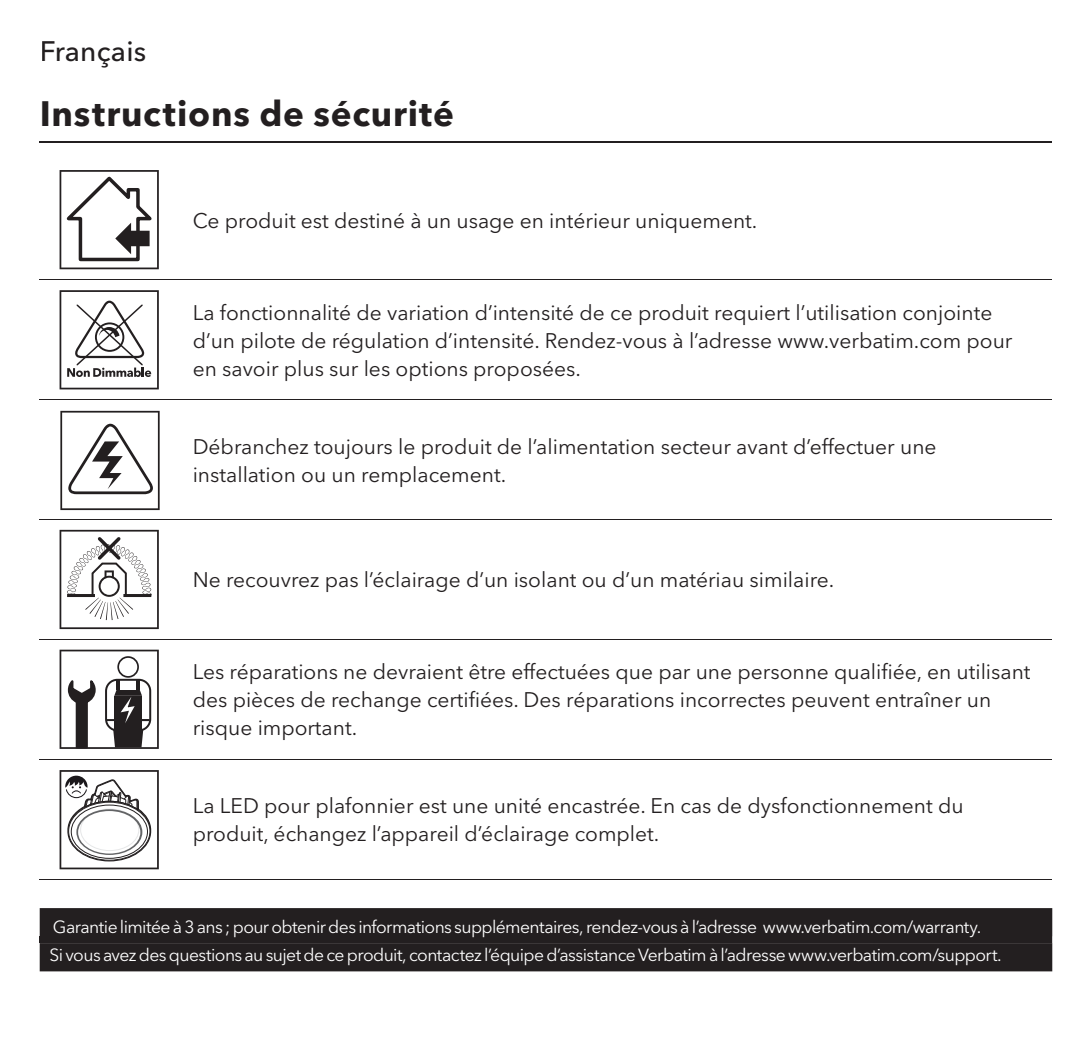
<style>
.page{position:relative;width:1092px;height:1042px;background:#fff}
.page>*{position:absolute;margin:0;border:0;box-sizing:border-box;transform-origin:0 0}
.t1{font:700 35px "Avenir Next LT Pro";letter-spacing:.02em;color:#231f20}
.t2{font:500 28px "Avenir Next LT Pro";letter-spacing:.01em;color:#231f20}
.t3{font:21px/28px "Avenir Next LT Pro";color:#231f20}
.t4{font:17.5px/28px "Avenir Next LT Pro";letter-spacing:-.035em;color:#fff}
</style>
<div class="page">
<hr style="left:40px;top:141px;width:1012px;height:2px;background:#231f20">
<div style="left:40px;top:908px;width:1012px;height:63px;background:#231f20"></div>
<div style="left:40px;top:936px;width:1012px;height:7px;background:#231f20"></div>
<hr style="left:40px;top:279px;width:1012px;height:1px;background:#231f20">
<hr style="left:40px;top:399px;width:1012px;height:1px;background:#231f20">
<hr style="left:40px;top:519px;width:1012px;height:1px;background:#231f20">
<hr style="left:40px;top:639px;width:1012px;height:1px;background:#231f20">
<hr style="left:40px;top:759px;width:1012px;height:1px;background:#231f20">
<hr style="left:40px;top:878px;width:1012px;height:1px;background:#231f20">
<svg style="left:60px;top:170px;width:99px;height:99px"></svg>
<svg style="left:60px;top:290px;width:99px;height:99px"></svg>
<svg style="left:60px;top:530px;width:99px;height:99px"></svg>
<svg style="left:60px;top:650px;width:99px;height:99px"></svg>
<svg style="left:60px;top:411px;width:100px;height:99px"></svg>
<svg style="left:60px;top:770px;width:99px;height:99px"></svg>
<h2 class="t2" style="left:40px;top:40px;width:108px">Français</h2>
<h1 class="t1" style="left:40px;top:97px;width:415px">Instructions de sécurité</h1>
<p class="t3" style="left:193px;top:208px;width:566px">Ce produit est destiné à un usage en intérieur uniquement.</p>
<p class="t3" style="left:193px;top:300px;width:821px">La fonctionnalité de variation d’intensité de ce produit requiert l’utilisation conjointe d’un pilote de régulation d’intensité. Rendez-vous à l’adresse www.verbatim.com pour en savoir plus sur les options proposées.</p>
<p class="t3" style="left:193px;top:434px;width:745px">Débranchez toujours le produit de l’alimentation secteur avant d’effectuer une installation ou un remplacement.</p>
<p class="t3" style="left:193px;top:568px;width:643px">Ne recouvrez pas l’éclairage d’un isolant ou d’un matériau similaire.</p>
<p class="t3" style="left:193px;top:660px;width:839px">Les réparations ne devraient être effectuées que par une personne qualifiée, en utilisant des pièces de rechange certifiées. Des réparations incorrectes peuvent entraîner un risque important.</p>
<p class="t3" style="left:193px;top:793px;width:772px">La LED pour plafonnier est une unité encastrée. En cas de dysfonctionnement du produit, échangez l’appareil d’éclairage complet.</p>
<p class="t4" style="left:50px;top:914px;width:953px">Garantie limitée à 3 ans ; pour obtenir des informations supplémentaires, rendez-vous à l’adresse www.verbatim.com/warranty.<br>Si vous avez des questions au sujet de ce produit, contactez l’équipe d’assistance Verbatim à l’adresse www.verbatim.com/support.</p>
</div>
